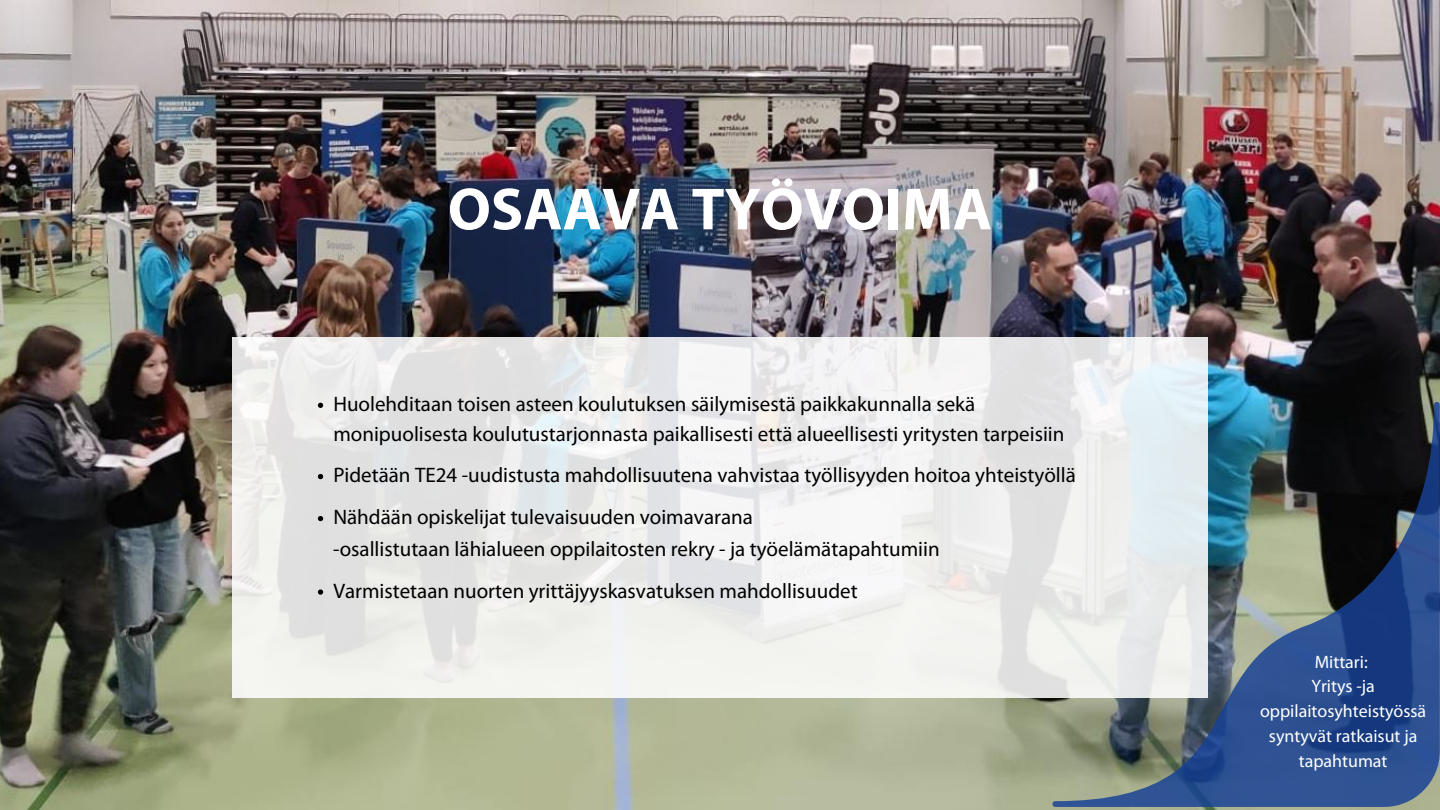
<style>
.page{position:relative;width:1440px;height:810px;background:#fff}
.page>*{position:absolute;margin:0;border:0;box-sizing:border-box;transform-origin:0 0}
.t1{font:700 60px "Myriad Pro";color:#fff}
.t2{font:21px/30px "Myriad Pro";color:#000}
.t3{font:18px/24.8px "Myriad Pro";color:#fff;text-align:center}
.s1{color:#010101}
</style>
<div class="page">
<img style="left:0;top:0;width:1440px;height:810px">
<svg style="left:232px;top:337px;width:976px;height:360px;fill:#eeefed"></svg>
<svg style="left:318px;top:403px;width:5px;height:5px"></svg>
<svg style="left:318px;top:474px;width:5px;height:5px"></svg>
<svg style="left:318px;top:516px;width:5px;height:5px"></svg>
<svg style="left:318px;top:589px;width:5px;height:6px"></svg>
<svg style="left:1052px;top:402px;width:388px;height:405px"></svg>
<h1 class="t1" style="left:448px;top:184px;width:546px">OSAAVA TYÖVOIMA</h1>
<p class="t2" style="left:333px;top:391px;width:733px"><span class="s1">Huolehditaan toisen asteen koulutuksen säilymisestä paikkakunnalla</span> sekä monipuolisesta koulutustarjonnasta paikallisesti että alueellisesti yritysten tarpeisiin</p>
<p class="t2" style="left:333px;top:456px;width:744px;line-height:42px">Pidetään TE24 -uudistusta mahdollisuutena vahvistaa työllisyyden hoitoa yhteistyöllä<br>Nähdään opiskelijat tulevaisuuden voimavarana</p>
<p class="t2" style="left:333px;top:535px;width:608px">-osallistutaan lähialueen oppilaitosten rekry - ja työelämätapahtumiin</p>
<p class="t2" style="left:333px;top:577px;width:526px">Varmistetaan nuorten yrittäjyyskasvatuksen mahdollisuudet</p>
<p class="t3" style="left:1260px;top:651px;width:168px">Mittari:<br>Yritys -ja oppilaitosyhteistyössä syntyvät ratkaisut ja tapahtumat</p>
</div>
